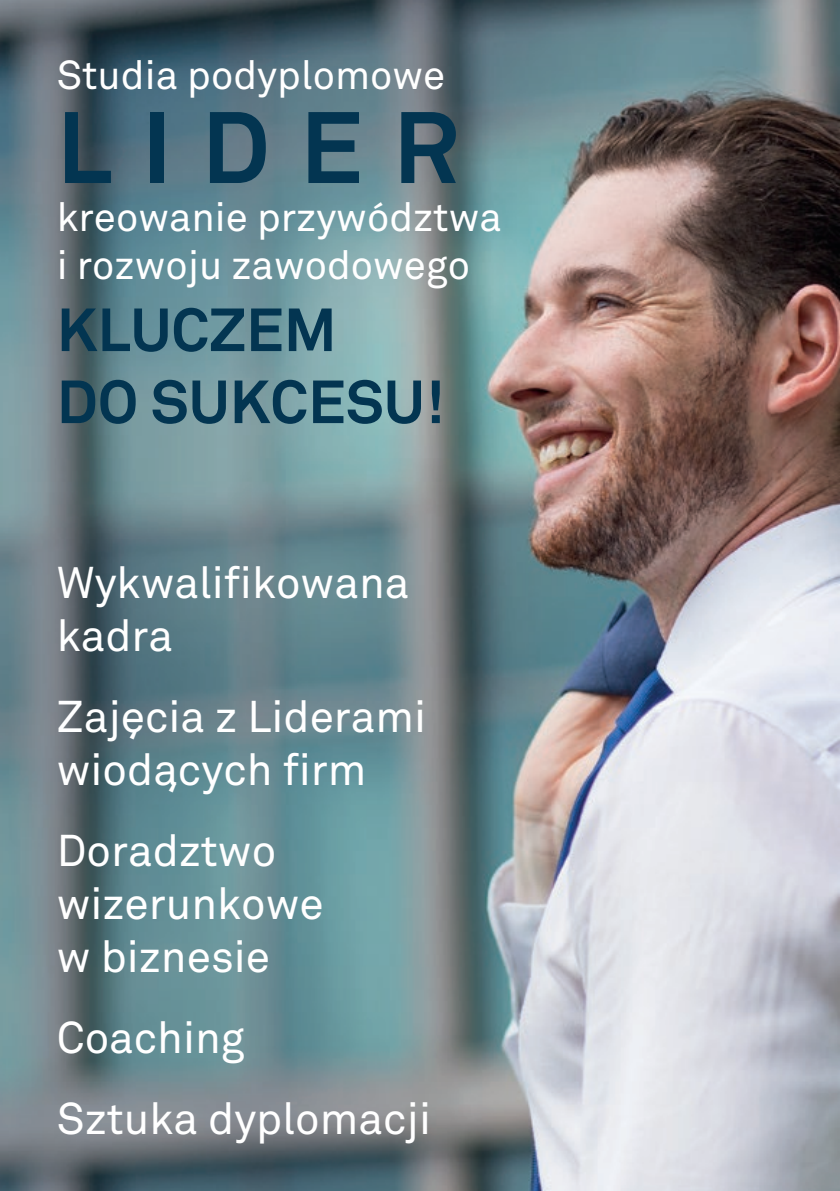
<style>
.page{position:relative;width:840px;height:1191px;background:#fff}
.page>*{position:absolute;margin:0;border:0;box-sizing:border-box;transform-origin:0 0}
.t1{font:700 100px "Akkurat";letter-spacing:.3em;color:#033551}
.t2{font:700 60px/72px "Akkurat";color:#033551}
.t3{font:44px/52.8px "Akkurat";color:#fff}
.t4{font:40px/48px "Akkurat";color:#fff}
</style>
<div class="page">
<img style="left:0;top:0;width:839px;height:1191px">
<p class="t4" style="left:57px;top:52px;width:390px">Studia podyplomowe</p>
<h1 class="t1" style="left:57px;top:85px;width:403px">LIDER</h1>
<p class="t4" style="left:57px;top:194px;width:446px">kreowanie przywództwa i rozwoju zawodowego</p>
<h2 class="t2" style="left:57px;top:294px;width:389px">KLUCZEM<br>DO SUKCESU!</h2>
<p class="t3" style="left:57px;top:557px;width:354px">Wykwalifikowana kadra</p>
<p class="t3" style="left:57px;top:691px;width:371px">Zajęcia z Liderami wiodących firm</p>
<p class="t3" style="left:57px;top:825px;width:268px">Doradztwo wizerunkowe w biznesie</p>
<p class="t3" style="left:57px;top:998px;width:375px;line-height:81.2px">Coaching<br>Sztuka dyplomacji</p>
</div>
